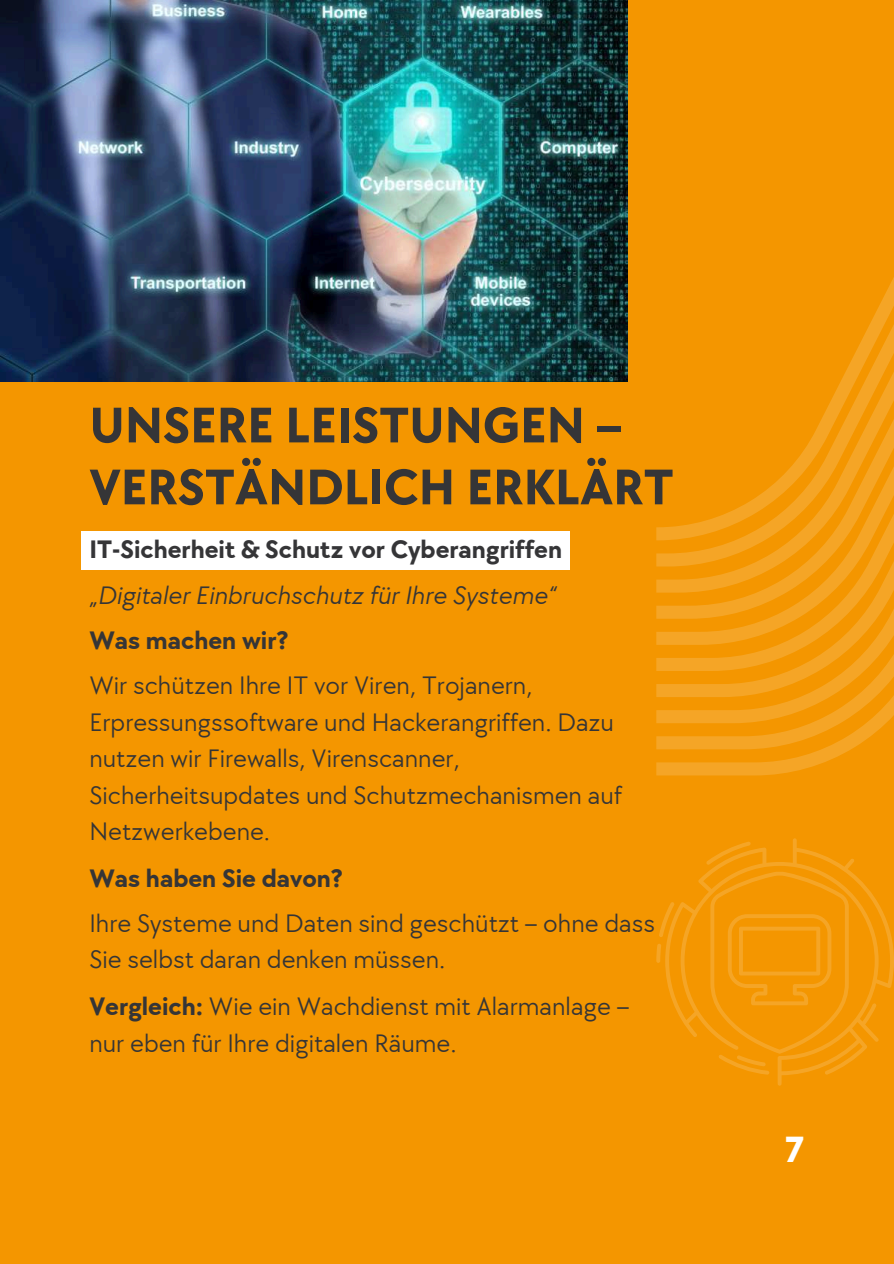
<style>
.page{position:relative;width:894px;height:1264px;background:#fff}
.page>*{position:absolute;margin:0;border:0;box-sizing:border-box;transform-origin:0 0}
.t1{font:700 51.75px/61.9px "TT Chocolates";color:#353537}
.t2{font:700 37.65px "TT Chocolates";color:#fff}
.t3{font:26.1px/36.5px "TT Chocolates";color:#353537}
.t4{font:700 26.1px "TT Chocolates";color:#353537}
.t5{font:italic 26.1px "TT Chocolates";color:#353537}
.s1{font-weight:700}
</style>
<div class="page">
<div style="left:0;top:0;width:893px;height:1263px;background:#f49600"></div>
<svg style="left:656px;top:749px;width:195px;height:26px"></svg>
<svg style="left:656px;top:723px;width:230px;height:26px"></svg>
<svg style="left:656px;top:697px;width:237px;height:26px"></svg>
<svg style="left:656px;top:671px;width:237px;height:26px"></svg>
<svg style="left:656px;top:279px;width:237px;height:392px"></svg>
<img style="left:0;top:0;width:627px;height:382px">
<svg style="left:665px;top:838px;width:228px;height:247px"></svg>
<svg style="left:706px;top:841px;width:44px;height:23px"></svg>
<svg style="left:659px;top:901px;width:15px;height:36px"></svg>
<svg style="left:656px;top:944px;width:5px;height:18px"></svg>
<svg style="left:710px;top:871px;width:138px;height:203px"></svg>
<div style="left:82px;top:531px;width:487px;height:39px;background:#fff"></div>
<h1 class="t1" style="left:89px;top:392px;width:585px">UNSERE LEISTUNGEN –<br>VERSTÄNDLICH ERKLÄRT</h1>
<p class="t4" style="left:89px;top:530px;width:474px">IT-Sicherheit &amp; Schutz vor Cyberangriffen</p>
<p class="t5" style="left:89px;top:578px;width:467px">„Digitaler Einbruchschutz für Ihre Systeme“</p>
<p class="t4" style="left:89px;top:622px;width:201px">Was machen wir?</p>
<p class="t3" style="left:89px;top:666px;width:534px">Wir schützen Ihre IT vor Viren, Trojanern, Erpressungssoftware und Hackerangriffen. Dazu nutzen wir Firewalls, Virenscanner, Sicherheitsupdates und Schutzmechanismen auf Netzwerkebene.</p>
<p class="t4" style="left:89px;top:860px;width:255px">Was haben Sie davon?</p>
<p class="t3" style="left:89px;top:903px;width:567px">Ihre Systeme und Daten sind geschützt – ohne dass<br>Sie selbst daran denken müssen.</p>
<p class="t3" style="left:89px;top:987px;width:541px"><span class="s1">Vergleich:</span> Wie ein Wachdienst mit Alarmanlage – nur eben für Ihre digitalen Räume.</p>
<h2 class="t2" style="left:783px;top:1123px;width:22px">7</h2>
</div>
